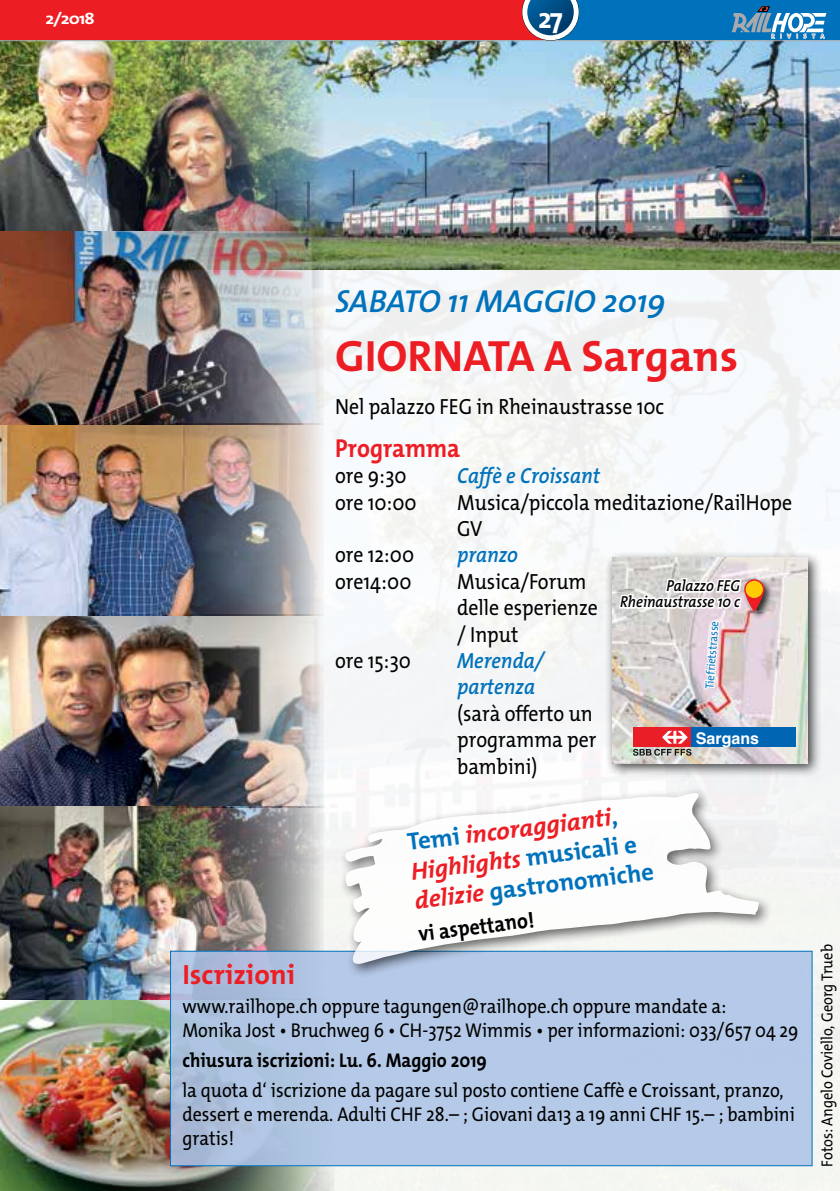
<style>
.page{position:relative;width:840px;height:1191px;background:#fff}
.page>*{position:absolute;margin:0;border:0;box-sizing:border-box;transform-origin:0 0}
.t1{font:700 44px "The Mix Os F";color:#ed1d24}
.t2{font:italic 600 32px "The Mix Os F";color:#0072bc}
.t3{font:700 28.4px "The Mix Os F";color:#fff}
.t4{font:700 28px "The Mix Os F";color:#ed1d24}
.t5{font:700 26px "The Mix Os F";color:#ed1d24;scale:.9 1}
.t6{font:italic 700 24.6px/29.6px "The Mix Os F";color:#ed1d24}
.t7{font:22px/26.4px "The Mix Os F";color:#000;scale:.9 1}
.t8{font:italic 600 22px/26.4px "The Mix Os F";color:#0072bc;scale:.9 1}
.t9{font:700 22px "The Mix Os F";color:#000;scale:.9 1}
.t10{font:20px/24px "The Mix Os F";color:#000;scale:.9 1}
.t11{font:700 20px "The Mix Os F";color:#000;scale:.9 1}
.t12{font:16px "The Mix Os F";color:#000;scale:.9 1}
.t13{font:italic 600 16px/16px "The Mix Os F";color:#000;text-align:right;scale:.9 1}
.t14{font:700 16px "Helvetica";color:#fff}
.t15{font:700 16px "The Mix Os F";color:#fff;scale:1.15 1}
.t16{font:12px "The Mix Os F";color:#0072bc;scale:.9 1}
.t17{font:700 6px "The Mix Os F";letter-spacing:.9em;color:#a7a9ac}
.s1{font-style:normal;color:#0072bc}
</style>
<div class="page">
<img style="left:323px;top:270px;width:516px;height:921px">
<img style="left:0;top:999px;width:334px;height:192px">
<img style="left:0;top:41px;width:323px;height:958px">
<div style="left:170px;top:951px;width:641px;height:214px;background:linear-gradient(to right,#aec3e0,#b8cceb)"></div>
<div style="left:604px;top:551px;width:218px;height:227px;background:#000;opacity:.75"></div>
<img style="left:612px;top:558px;width:195px;height:205px">
<svg style="left:632px;top:749px;width:59px;height:6px"></svg>
<div style="left:632px;top:727px;width:58px;height:20px;background:#ea1e26"></div>
<svg style="left:662px;top:731px;width:25px;height:12px"></svg>
<div style="left:690px;top:727px;width:104px;height:20px;background:#0066b3"></div>
<div style="left:741px;top:577px;width:33px;height:44px;background:#000;opacity:.75"></div>
<svg style="left:616px;top:574px;width:147px;height:116px"></svg>
<img style="left:85px;top:41px;width:754px;height:229px">
<img style="left:0;top:38px;width:1px;height:181px">
<div style="left:339px;top:786px;width:433px;height:192px;background:#000;opacity:.75"></div>
<svg style="left:343px;top:792px;width:415px;height:173px"></svg>
<hr style="left:0;top:40px;width:839px;height:1px;background:#a7a9ac">
<div style="left:0;top:0;width:839px;height:40px;background:#ed1d24"></div>
<div style="left:549px;top:0;width:290px;height:40px;background:#0072bc"></div>
<svg style="left:521px;top:0;width:57px;height:41px"></svg>
<svg style="left:731px;top:6px;width:95px;height:33px"></svg>
<img style="left:0;top:949px;width:1px;height:202px">
<p class="t15" style="left:45px;top:8px;width:44px">2/2018</p>
<h3 class="t3" style="left:538px;top:0;width:26px">27</h3>
<p class="t17" style="left:770px;top:32px;width:55px">RIVISTA</p>
<h2 class="t2" style="left:335px;top:281px;width:332px">SABATO 11 MAGGIO 2019</h2>
<h1 class="t1" style="left:335px;top:328px;width:404px">GIORNATA A Sargans</h1>
<p class="t7" style="left:335px;top:394px;width:367px">Nel palazzo FEG in Rheinaustrasse 10c</p>
<h3 class="t5" style="left:335px;top:431px;width:140px">Programma</h3>
<p class="t7" style="left:335px;top:463px;width:81px">ore 9:30</p>
<p class="t8" style="left:457px;top:463px;width:160px">Caffè e Croissant</p>
<p class="t7" style="left:335px;top:489px;width:92px">ore 10:00</p>
<p class="t7" style="left:457px;top:489px;width:373px">Musica/piccola meditazione/RailHope<br>GV</p>
<p class="t7" style="left:335px;top:542px;width:89px">ore 12:00</p>
<p class="t8" style="left:457px;top:542px;width:69px">pranzo</p>
<p class="t7" style="left:335px;top:568px;width:86px">ore14:00</p>
<p class="t7" style="left:457px;top:568px;width:158px">Musica/Forum delle esperienze / Input</p>
<p class="t7" style="left:335px;top:647px;width:86px">ore 15:30</p>
<p class="t8" style="left:457px;top:647px;width:98px">Merenda/ partenza</p>
<p class="t7" style="left:457px;top:700px;width:156px">(sarà offerto un programma per bambini)</p>
<p class="t13" style="left:619px;top:578px;width:135px">Palazzo FEG<br>Rheinaustrasse 10 c</p>
<p class="t16" style="left:701px;top:688px;width:77px;rotate:-85deg">Tiefrietstrasse</p>
<p class="t14" style="left:695px;top:725px;width:65px">Sargans</p>
<p class="t6" style="left:405px;top:827px;width:241px;rotate:-7deg"><span class="s1">Temi</span> incoraggianti<span class="s1">,<br></span>Highlights <span class="s1">musicali e </span>delizie <span class="s1">gastronomiche</span></p>
<p class="t9" style="left:416px;top:919px;width:131px;rotate:-7deg">vi aspettano!</p>
<h3 class="t4" style="left:182px;top:956px;width:114px">Iscrizioni</h3>
<p class="t10" style="left:182px;top:995px;width:685px">www.railhope.ch oppure tagungen@railhope.ch oppure mandate a:<br>Monika Jost • Bruchweg 6 • CH-3752 Wimmis • per informazioni: 033/657 04 29</p>
<p class="t11" style="left:182px;top:1047px;width:340px">chiusura iscrizioni: Lu. 6. Maggio 2019</p>
<p class="t10" style="left:182px;top:1078px;width:681px">la quota d‘ iscrizione da pagare sul posto contiene Caffè e Croissant, pranzo, dessert e merenda. Adulti CHF 28.– ; Giovani da13 a 19 anni CHF 15.– ; bambini gratis!</p>
<p class="t12" style="left:816px;top:1166px;width:248px;rotate:-90deg">Fotos: Angelo Coviello, Georg Trueb</p>
</div>
